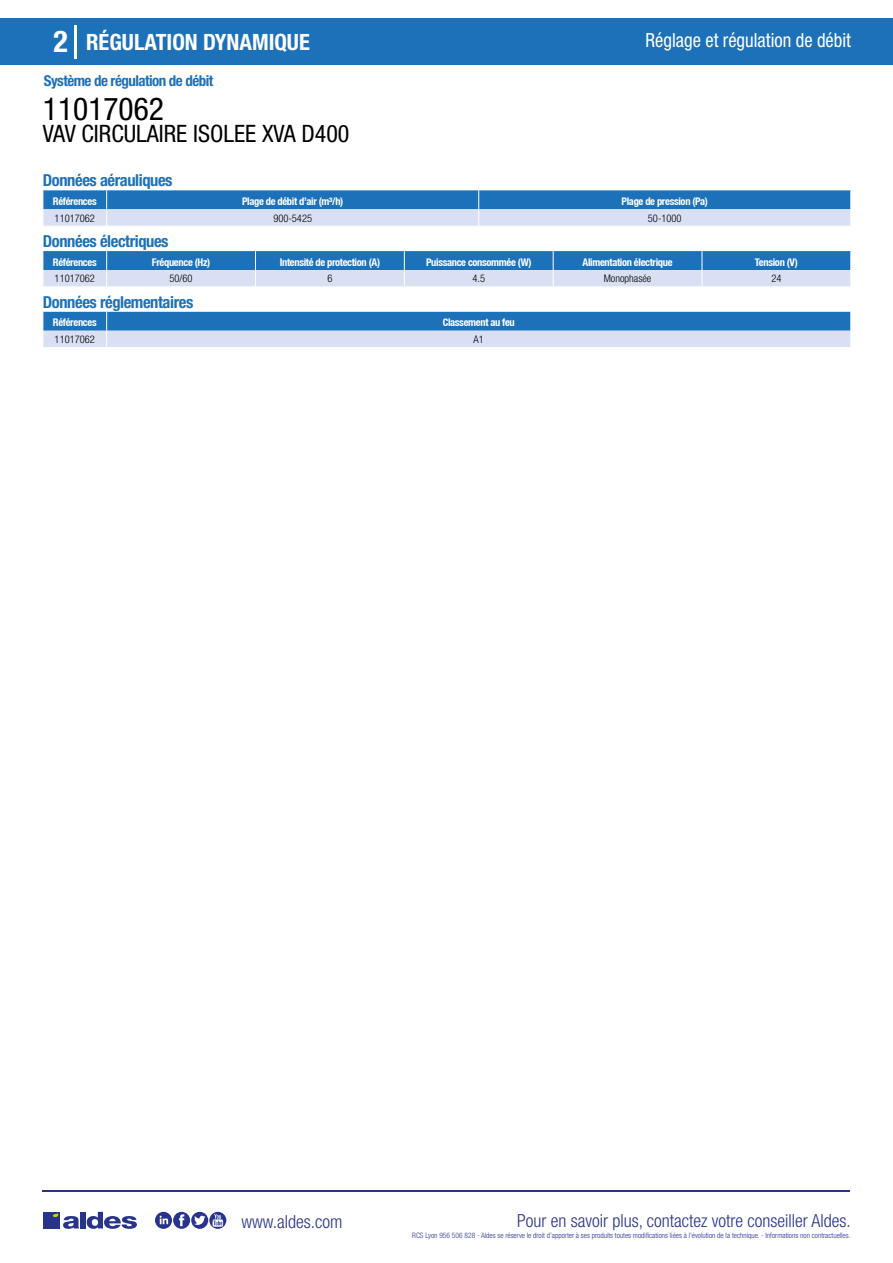
<style>
.page{position:relative;width:893px;height:1263px;background:#fff}
.page>*{position:absolute;margin:0;border:0;box-sizing:border-box;transform-origin:0 0}
.t1{font:condensed 31.5px "Helvetica Neue LT Std";color:#000}
.t2{font:700 condensed 30px "Helvetica Neue LT Std";color:#fff}
.t3{font:condensed 24px "Helvetica Neue LT Std";color:#000}
.t4{font:700 condensed 22.5px "Helvetica Neue LT Std";color:#fff}
.t5{font:condensed 19.5px "Helvetica Neue LT Std";color:#fff;scale:.95 1}
.t6{font:300 condensed 18px "Helvetica Neue";color:#28348b}
.t7{font:700 condensed 16.5px "Helvetica Neue LT Std";letter-spacing:-.025em;color:#1d71b8}
.t8{font:700 condensed 15px "Helvetica Neue LT Std";letter-spacing:-.035em;color:#1d71b8}
.t9{font:700 condensed 10.5px "Helvetica Neue";letter-spacing:-.03em;color:#fff}
.t10{font:300 condensed 10.5px "Helvetica Neue";color:#000}
.t11{font:300 condensed 7.5px "Helvetica Neue";color:#28348b}
</style>
<div class="page">
<div style="left:0;top:18px;width:893px;height:46px;background:#1d71b8"></div>
<hr style="left:74px;top:25px;width:2px;height:33px;background:#fff">
<hr style="left:43px;top:1190px;width:807px;height:1px;background:#28348b">
<svg style="left:155px;top:1212px;width:71px;height:17px"></svg>
<div style="left:43px;top:1212px;width:17px;height:16px;background:#28348b"></div>
<div style="left:80px;top:1212px;width:6px;height:16px;background:#28348b"></div>
<svg style="left:87px;top:1212px;width:50px;height:17px"></svg>
<svg style="left:53px;top:1213px;width:26px;height:16px"></svg>
<svg style="left:43px;top:190px;width:808px;height:36px;background:#79a7d4"></svg>
<svg style="left:43px;top:251px;width:808px;height:36px;background:#78a7d4"></svg>
<svg style="left:43px;top:312px;width:808px;height:35px;background:#76a5d3"></svg>
<h2 class="t2" style="left:54px;top:24px;width:16px">2</h2>
<h3 class="t4" style="left:86px;top:28px;width:225px">RÉGULATION DYNAMIQUE</h3>
<h3 class="t5" style="left:646px;top:29px;width:218px">Réglage et régulation de débit</h3>
<h3 class="t8" style="left:44px;top:71px;width:171px">Système de régulation de débit</h3>
<h1 class="t1" style="left:43px;top:91px;width:122px">11017062</h1>
<h3 class="t3" style="left:43px;top:120px;width:308px">VAV CIRCULAIRE ISOLEE XVA D400</h3>
<h3 class="t7" style="left:43px;top:170px;width:131px">Données aérauliques</h3>
<p class="t9" style="left:53px;top:195px;width:45px">Références</p>
<p class="t9" style="left:242px;top:195px;width:103px">Plage de débit d’air (m³/h)</p>
<p class="t9" style="left:622px;top:195px;width:88px">Plage de pression (Pa)</p>
<p class="t10" style="left:55px;top:212px;width:42px">11017062</p>
<p class="t10" style="left:273px;top:212px;width:40px">900-5425</p>
<p class="t10" style="left:648px;top:212px;width:35px">50-1000</p>
<h3 class="t7" style="left:43px;top:231px;width:127px">Données électriques</h3>
<p class="t9" style="left:53px;top:255px;width:45px">Références</p>
<p class="t9" style="left:152px;top:255px;width:60px">Fréquence (Hz)</p>
<p class="t9" style="left:280px;top:255px;width:102px">Intensité de protection (A)</p>
<p class="t9" style="left:426px;top:255px;width:107px">Puissance consommée (W)</p>
<p class="t9" style="left:582px;top:255px;width:92px">Alimentation électrique</p>
<p class="t9" style="left:755px;top:255px;width:44px">Tension (V)</p>
<p class="t10" style="left:55px;top:273px;width:42px">11017062</p>
<p class="t10" style="left:170px;top:273px;width:25px">50/60</p>
<p class="t10" style="left:327px;top:273px;width:7px">6</p>
<p class="t10" style="left:472px;top:273px;width:14px">4.5</p>
<p class="t10" style="left:604px;top:273px;width:49px">Monophasée</p>
<p class="t10" style="left:771px;top:273px;width:12px">24</p>
<h3 class="t7" style="left:43px;top:292px;width:152px">Données réglementaires</h3>
<p class="t9" style="left:53px;top:316px;width:45px">Références</p>
<p class="t9" style="left:443px;top:316px;width:74px">Classement au feu</p>
<p class="t10" style="left:55px;top:333px;width:42px">11017062</p>
<p class="t10" style="left:474px;top:333px;width:12px">A1</p>
<h3 class="t6" style="left:241px;top:1211px;width:102px">www.aldes.com</h3>
<h3 class="t6" style="left:517px;top:1211px;width:335px">Pour en savoir plus, contactez votre conseiller Aldes.</h3>
<p class="t11" style="left:412px;top:1230px;width:440px">RCS Lyon 956 506 828 - Aldes se réserve le droit d’apporter à ses produits toutes modifications liées à l’évolution de la technique. - Informations non contractuelles.</p>
</div>
